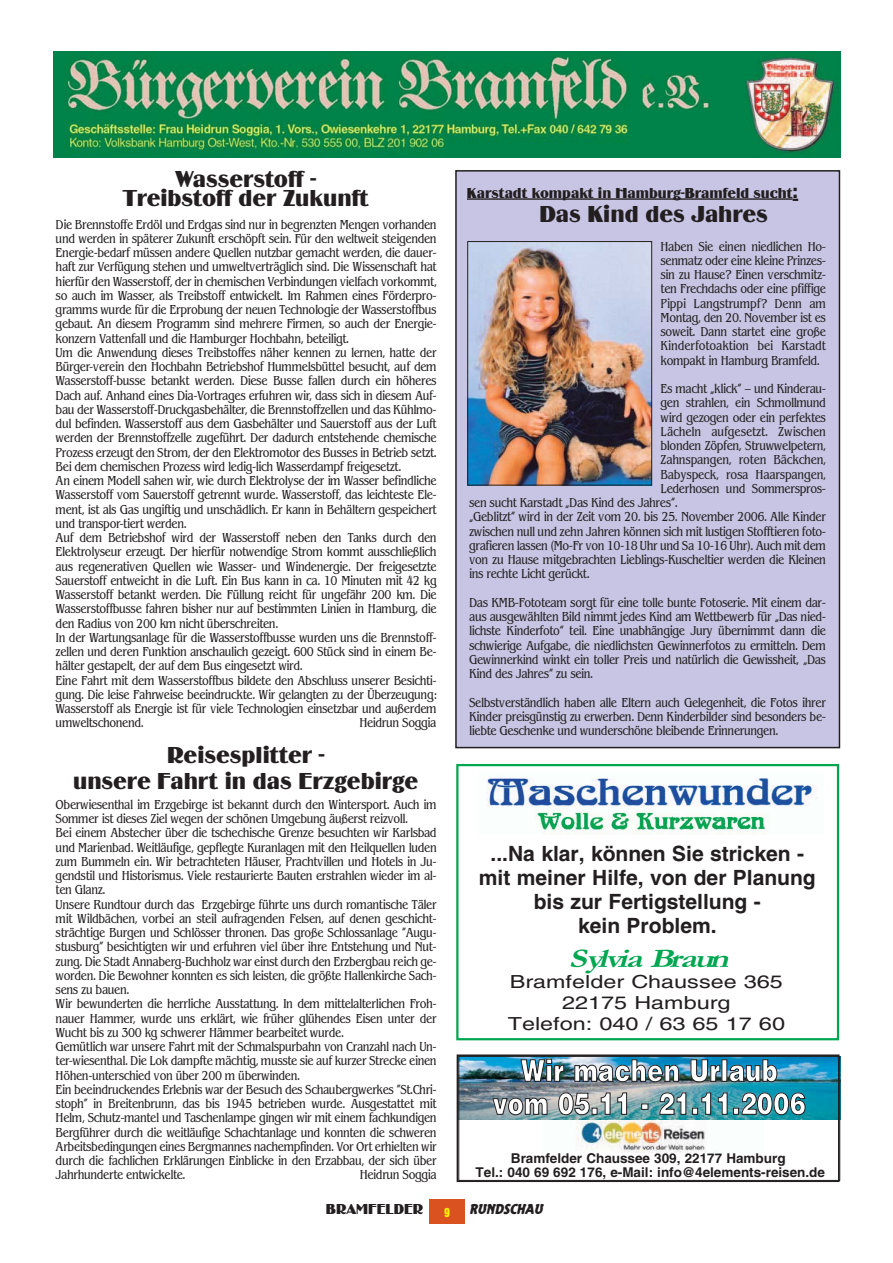
<style>
.page{position:relative;width:893px;height:1263px;background:#fff}
.page>*{position:absolute;margin:0;border:0;box-sizing:border-box;transform-origin:0 0}
.t1{font:900 30px/33px "Helvetica";letter-spacing:.015em;color:#fff;text-align:center;scale:.8 1}
.t2{font:italic 700 27px "Garamond";color:#00a650;scale:1.3 1}
.t3{font:24px/25.5px "Birmingham";color:#231f20;text-align:center}
.t4{font:700 21px/24px "Helvetica";color:#231f20;text-align:center}
.t5{font:18px/21px "Helvetica";color:#231f20;text-align:center;scale:1.3 1}
.t6{font:15px "Birmingham";color:#231f20}
.t7{font:italic 15px "Elmshorn";color:#231f20}
.t8{font:700 13.5px/13.5px "Helvetica";color:#231f20;text-align:center}
.t9{font:12.75px/14.2px "B693 Roman Cd";color:#231f20;text-align:justify}
.t10{font:12.75px "B693 Roman Cd";letter-spacing:.02em;color:#231f20}
.t11{font:700 12.75px "Hegel Inserat";color:#fff200}
.s1{font-size:24px}
</style>
<div class="page">
<div style="left:429px;top:1199px;width:35px;height:24px;background:#da521f"></div>
<img style="left:53px;top:51px;width:787px;height:106px">
<img style="left:460px;top:1058px;width:376px;height:62px">
<div style="left:456px;top:1054px;width:383px;height:128px;border:2px solid #231f20"></div>
<img style="left:576px;top:1121px;width:130px;height:32px">
<div style="left:456px;top:764px;width:383px;height:276px;border:2px solid #00a650"></div>
<img style="left:486px;top:777px;width:330px;height:57px">
<div style="left:456px;top:171px;width:383px;height:577px;background:#c7c5e3"></div>
<div style="left:455px;top:170px;width:385px;height:578px;border:2px solid #231f20"></div>
<hr style="left:467px;top:198px;width:325px;height:2px;background:#231f20">
<svg style="left:792px;top:199px;width:6px;height:2px"></svg>
<img style="left:469px;top:243px;width:181px;height:240px">
<div style="left:467px;top:241px;width:185px;height:244px;border:1px solid #231f20"></div>
<h3 class="t3" style="left:122px;top:171px;width:248px;line-height:19.5px">Wasserstoff -<br>Treibstoff der Zukunft</h3>
<p class="t9" style="left:56px;top:218px;width:382px;text-align:left">Die Brennstoffe Erdöl und Erdgas sind nur in begrenzten Mengen vorhanden und werden in späterer Zukunft erschöpft sein. Für den weltweit steigenden Energie-bedarf müssen andere Quellen nutzbar gemacht werden, die dauer&shy;haft zur Verfügung stehen und umweltverträglich sind. Die Wissenschaft hat hierfür den Wasserstoff, der in chemischen Verbindungen vielfach vorkommt, so auch im Wasser, als Treibstoff entwickelt. Im Rahmen eines Förderpro&shy;gramms wurde für die Erprobung der neuen Technologie der Wasserstoffbus gebaut. An diesem Programm sind mehrere Firmen, so auch der Energie&shy;konzern Vattenfall und die Hamburger Hochbahn, beteiligt.<br>Um die Anwendung dieses Treibstoffes näher kennen zu lernen, hatte der Bürger-verein den Hochbahn Betriebshof Hummelsbüttel besucht, auf dem Wasserstoff-busse betankt werden. Diese Busse fallen durch ein höheres Dach auf. Anhand eines Dia-Vortrages erfuhren wir, dass sich in diesem Auf&shy;bau der Wasserstoff-Druckgasbehälter, die Brennstoffzellen und das Kühlmo&shy;dul befinden. Wasserstoff aus dem Gasbehälter und Sauerstoff aus der Luft werden der Brennstoffzelle zugeführt. Der dadurch entstehende chemische Prozess erzeugt den Strom, der den Elektromotor des Busses in Betrieb setzt.<br>Bei dem chemischen Prozess wird ledig-lich Wasserdampf freigesetzt.<br>An einem Modell sahen wir, wie durch Elektrolyse der im Wasser befindliche Wasserstoff vom Sauerstoff getrennt wurde. Wasserstoff, das leichteste Ele&shy;ment, ist als Gas ungiftig und unschädlich. Er kann in Behältern gespeichert und transpor-tiert werden.<br>Auf dem Betriebshof wird der Wasserstoff neben den Tanks durch den Elektrolyseur erzeugt. Der hierfür notwendige Strom kommt ausschließlich aus regenerativen Quellen wie Wasser- und Windenergie. Der freigesetzte Sauerstoff entweicht in die Luft. Ein Bus kann in ca. 10 Minuten mit 42 kg Wasserstoff betankt werden. Die Füllung reicht für ungefähr 200 km. Die Wasserstoffbusse fahren bisher nur auf bestimmten Linien in Hamburg, die den Radius von 200 km nicht überschreiten.<br>In der Wartungsanlage für die Wasserstoffbusse wurden uns die Brennstoff&shy;zellen und deren Funktion anschaulich gezeigt. 600 Stück sind in einem Be&shy;hälter gestapelt, der auf dem Bus eingesetzt wird.<br>Eine Fahrt mit dem Wasserstoffbus bildete den Abschluss unserer Besichti&shy;gung. Die leise Fahrweise beeindruckte. Wir gelangten zu der Überzeugung:<br>Wasserstoff als Energie ist für viele Technologien einsetzbar und außerdem umweltschonend.</p>
<p class="t9" style="left:359px;top:717px;width:78px">Heidrun Soggia</p>
<h3 class="t3" style="left:73px;top:744px;width:346px">Reisesplitter -<br>unsere Fahrt in das Erzgebirge</h3>
<p class="t9" style="left:56px;top:799px;width:382px;text-align:left">Oberwiesenthal im Erzgebirge ist bekannt durch den Wintersport. Auch im Sommer ist dieses Ziel wegen der schönen Umgebung äußerst reizvoll.<br>Bei einem Abstecher über die tschechische Grenze besuchten wir Karlsbad und Marienbad. Weitläufige, gepflegte Kuranlagen mit den Heilquellen luden zum Bummeln ein. Wir betrachteten Häuser, Prachtvillen und Hotels in Ju&shy;gendstil und Historismus. Viele restaurierte Bauten erstrahlen wieder im al&shy;ten Glanz.<br>Unsere Rundtour durch das Erzgebirge führte uns durch romantische Täler mit Wildbächen, vorbei an steil aufragenden Felsen, auf denen geschicht&shy;strächtige Burgen und Schlösser thronen. Das große Schlossanlage "Augu&shy;stusburg" besichtigten wir und erfuhren viel über ihre Entstehung und Nut&shy;zung. Die Stadt Annaberg-Buchholz war einst durch den Erzbergbau reich ge&shy;worden. Die Bewohner konnten es sich leisten, die größte Hallenkirche Sach&shy;sens zu bauen.<br>Wir bewunderten die herrliche Ausstattung. In dem mittelalterlichen Froh&shy;nauer Hammer, wurde uns erklärt, wie früher glühendes Eisen unter der Wucht bis zu 300 kg schwerer Hämmer bearbeitet wurde.<br>Gemütlich war unsere Fahrt mit der Schmalspurbahn von Cranzahl nach Un&shy;ter-wiesenthal. Die Lok dampfte mächtig, musste sie auf kurzer Strecke einen Höhen-unterschied von über 200 m überwinden.<br>Ein beeindruckendes Erlebnis war der Besuch des Schaubergwerkes "St.Chri&shy;stoph" in Breitenbrunn, das bis 1945 betrieben wurde. Ausgestattet mit Helm, Schutz-mantel und Taschenlampe gingen wir mit einem fachkundigen Bergführer durch die weitläufige Schachtanlage und konnten die schweren Arbeitsbedingungen eines Bergmannes nachempfinden. Vor Ort erhielten wir durch die fachlichen Erklärungen Einblicke in den Erzabbau, der sich über Jahrhunderte entwickelte.</p>
<p class="t9" style="left:360px;top:1169px;width:78px">Heidrun Soggia</p>
<p class="t6" style="left:467px;top:188px;width:333px">Karstadt kompakt in Hamburg-Bramfeld sucht<span class="s1">:</span></p>
<h3 class="t3" style="left:539px;top:203px;width:230px">Das Kind des Jahres</h3>
<p class="t9" style="left:661px;top:240px;width:166px">Haben Sie einen niedlichen Ho&shy;senmatz oder eine kleine Prinzes&shy;sin zu Hause? Einen verschmitz&shy;ten Frechdachs oder eine pfiffige Pippi Langstrumpf? Denn am Montag, den 20. November ist es soweit. Dann startet eine große Kinderfotoaktion bei Karstadt kompakt in Hamburg Bramfeld.</p>
<p class="t9" style="left:661px;top:383px;width:166px">Es macht „klick“ – und Kinderau-</p>
<p class="t9" style="left:661px;top:397px;width:166px">gen strahlen, ein Schmollmund</p>
<p class="t9" style="left:661px;top:411px;width:166px">wird gezogen oder ein perfektes</p>
<p class="t10" style="left:661px;top:426px;width:166px">Lächeln aufgesetzt. Zwischen</p>
<p class="t9" style="left:661px;top:440px;width:166px">blonden Zöpfen, Struwwelpetern,</p>
<p class="t9" style="left:661px;top:454px;width:167px">Zahnspangen, roten Bäckchen,</p>
<p class="t9" style="left:661px;top:468px;width:166px">Babyspeck, rosa Haarspangen,</p>
<p class="t9" style="left:661px;top:483px;width:166px">Lederhosen und Sommerspros-</p>
<p class="t9" style="left:469px;top:497px;width:209px">sen sucht Karstadt „Das Kind des Jahres“.</p>
<p class="t9" style="left:469px;top:511px;width:358px">„Geblitzt“ wird in der Zeit vom 20. bis 25. November 2006. Alle Kinder</p>
<p class="t9" style="left:469px;top:525px;width:358px">zwischen null und zehn Jahren können sich mit lustigen Stofftieren foto-</p>
<p class="t9" style="left:469px;top:540px;width:358px">grafieren lassen (Mo-Fr von 10-18 Uhr und Sa 10-16 Uhr). Auch mit dem</p>
<p class="t9" style="left:469px;top:554px;width:358px">von zu Hause mitgebrachten Lieblings-Kuscheltier werden die Kleinen</p>
<p class="t9" style="left:469px;top:568px;width:121px">ins rechte Licht gerückt.</p>
<p class="t9" style="left:469px;top:597px;width:358px">Das KMB-Fototeam sorgt für eine tolle bunte Fotoserie. Mit einem dar&shy;aus ausgewählten Bild nimmt jedes Kind am Wettbewerb für „Das nied&shy;lichste Kinderfoto“ teil. Eine unabhängige Jury übernimmt dann die schwierige Aufgabe, die niedlichsten Gewinnerfotos zu ermitteln. Dem Gewinnerkind winkt ein toller Preis und natürlich die Gewissheit, „Das Kind des Jahres“ zu sein.</p>
<p class="t9" style="left:469px;top:696px;width:358px">Selbstverständlich haben alle Eltern auch Gelegenheit, die Fotos ihrer Kinder preisgünstig zu erwerben. Denn Kinderbilder sind besonders be&shy;liebte Geschenke und wunderschöne bleibende Erinnerungen.</p>
<h3 class="t4" style="left:479px;top:843px;width:338px">...Na klar, können Sie stricken - mit meiner Hilfe, von der Planung bis zur Fertigstellung -<br>kein Problem.</h3>
<h2 class="t2" style="left:568px;top:948px;width:130px">SylviaBraun</h2>
<h3 class="t5" style="left:507px;top:973px;width:215px">Bramfelder Chaussee 365<br>22175 Hamburg<br>Telefon: 040 / 63 65 17 60</h3>
<h1 class="t1" style="left:492px;top:1057px;width:393px">Wir machen Urlaub vom 05.11 - 21.11.2006</h1>
<p class="t8" style="left:475px;top:1153px;width:351px">Bramfelder Chaussee 309, 22177 Hamburg<br>Tel.: 040 69 692 176, e-Mail: info@4elements-reisen.de</p>
<p class="t6" style="left:326px;top:1204px;width:99px">BRAMFELDER</p>
<p class="t11" style="left:444px;top:1205px;width:7px">9</p>
<p class="t7" style="left:469px;top:1200px;width:77px">RUNDSCHAU</p>
</div>
